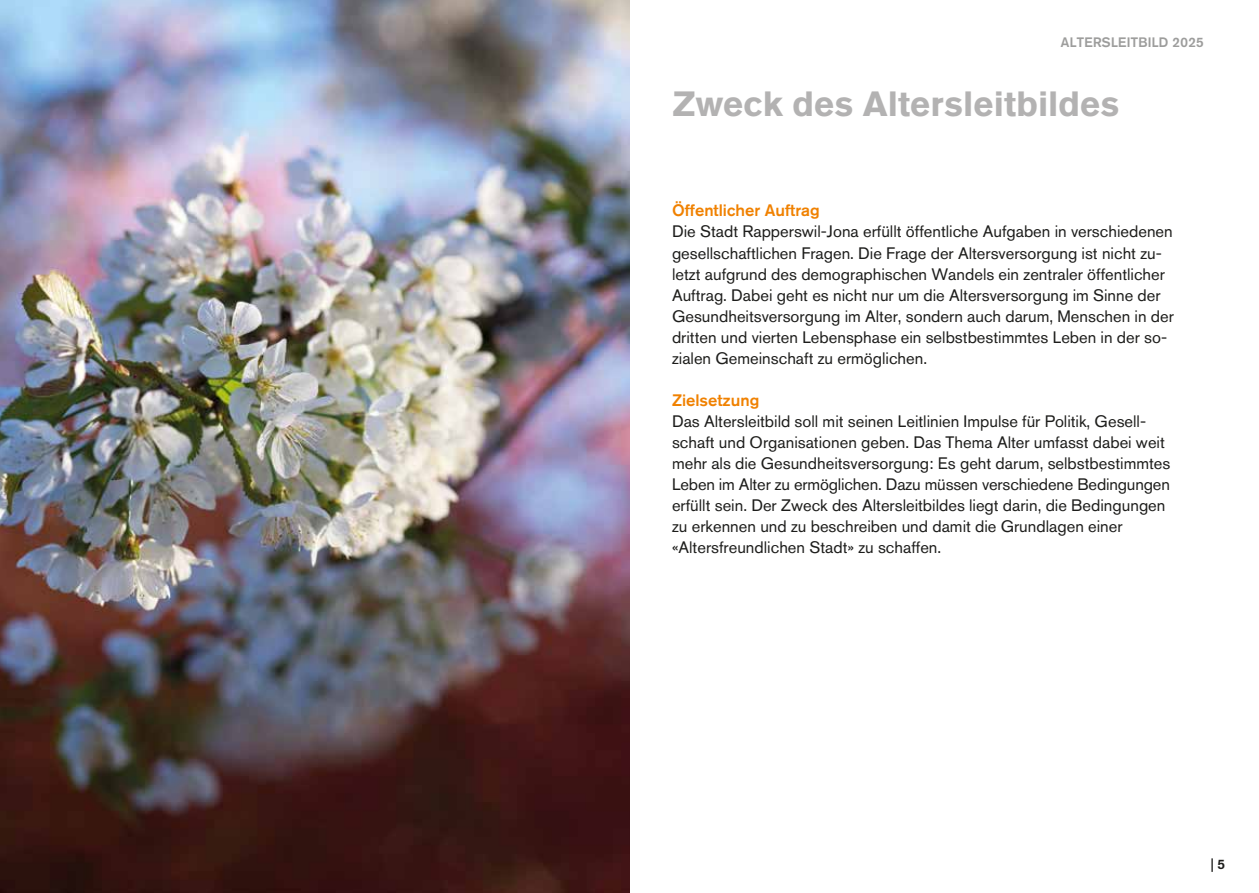
<style>
.page{position:relative;width:1259px;height:893px;background:#fff}
.page>*{position:absolute;margin:0;border:0;box-sizing:border-box;transform-origin:0 0}
.t1{font:900 34.5px "Akzidenz Grotesk";color:#b3b2b2}
.t2{font:16.5px/21px "Akzidenz Grotesk Pro";color:#1d1d1b}
.t3{font:500 16.5px "Akzidenz Grotesk Pro";color:#f08100}
.t4{font:700 13.5px "Akzidenz Grotesk";letter-spacing:.025em;color:#9d9d9c}
.t5{font:700 13.5px "Akzidenz Grotesk";color:#1d1d1b}
</style>
<div class="page">
<img style="left:0;top:0;width:629px;height:893px">
<p class="t4" style="left:1061px;top:34px;width:144px">ALTERSLEITBILD 2025</p>
<h1 class="t1" style="left:672px;top:83px;width:449px">Zweck des Altersleitbildes</h1>
<p class="t3" style="left:672px;top:200px;width:149px">Öffentlicher Auftrag</p>
<p class="t2" style="left:672px;top:221px;width:503px">Die Stadt Rapperswil-Jona erfüllt öffentliche Aufgaben in verschiedenen gesellschaftlichen Fragen. Die Frage der Altersversorgung ist nicht zu&shy;letzt aufgrund des demographischen Wandels ein zentraler öffentlicher Auftrag. Dabei geht es nicht nur um die Altersversorgung im Sinne der Gesundheitsversorgung im Alter, sondern auch darum, Menschen in der dritten und vierten Lebensphase ein selbstbestimmtes Leben in der so&shy;zialen Gemeinschaft zu ermöglichen.</p>
<p class="t3" style="left:672px;top:389px;width:89px">Zielsetzung</p>
<p class="t2" style="left:672px;top:410px;width:500px">Das Altersleitbild soll mit seinen Leitlinien Impulse für Politik, Gesell&shy;schaft und Organisationen geben. Das Thema Alter umfasst dabei weit mehr als die Gesundheitsversorgung: Es geht darum, selbstbestimmtes Leben im Alter zu ermöglichen. Dazu müssen verschiedene Bedingungen erfüllt sein. Der Zweck des Altersleitbildes liegt darin, die Bedingungen zu erkennen und zu beschreiben und damit die Grundlagen einer «Altersfreundlichen Stadt» zu schaffen.</p>
<p class="t5" style="left:1210px;top:857px;width:16px">| 5</p>
</div>
